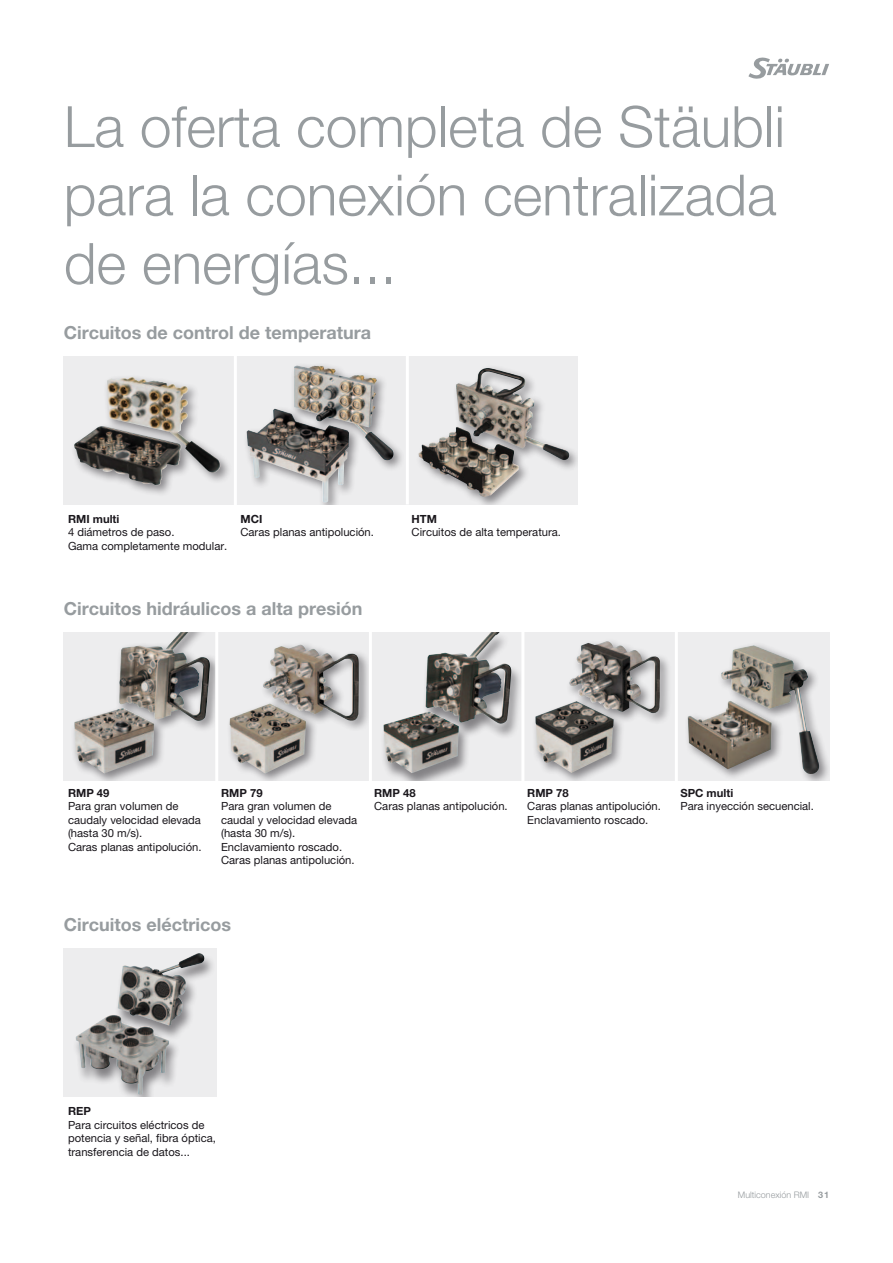
<style>
.page{position:relative;width:893px;height:1263px;background:#fff}
.page>*{position:absolute;margin:0;border:0;box-sizing:border-box;transform-origin:0 0}
.t1{font:300 57px/68.4px "Helvetica Neue LTW1 G";color:#979c9f}
.t2{font:700 18px "Helvetica Neue LTW1 G";color:#979c9f}
.t3{font:11.25px/13.5px "Helvetica Neue LTW1 G";color:#1a171c}
.t4{font:700 11.25px "Helvetica Neue LTW1 G";color:#1a171c}
.t5{font:300 9px "Helvetica Neue LTW1 G";color:#979c9f}
.s1{font-weight:700}
</style>
<div class="page">
<svg style="left:748px;top:58px;width:81px;height:21px"></svg>
<div style="left:64px;top:948px;width:153px;height:149px;background:#ededee"></div>
<div style="left:71px;top:953px;width:145px;height:144px;background:#1a171c;opacity:.5"></div>
<img style="left:162px;top:953px;width:37px;height:17px">
<div style="left:64px;top:356px;width:170px;height:148px;background:#ededee"></div>
<div style="left:70px;top:373px;width:162px;height:124px;background:#1a171c;opacity:.5"></div>
<svg style="left:113px;top:377px;width:19px;height:2px"></svg>
<div style="left:236px;top:356px;width:170px;height:148px;background:#1a171c;opacity:.5"></div>
<img style="left:294px;top:365px;width:31px;height:57px">
<div style="left:407px;top:356px;width:170px;height:148px;background:#ededee"></div>
<div style="left:415px;top:364px;width:162px;height:140px;background:#1a171c;opacity:.5"></div>
<img style="left:456px;top:368px;width:45px;height:71px">
<hr style="left:234px;top:356px;width:3px;height:149px;background:#fff">
<hr style="left:406px;top:355px;width:3px;height:149px;background:#fff">
<div style="left:64px;top:632px;width:153px;height:149px;background:#ededee"></div>
<div style="left:70px;top:632px;width:147px;height:149px;background:#1a171c;opacity:.5"></div>
<img style="left:135px;top:632px;width:45px;height:18px">
<div style="left:676px;top:632px;width:153px;height:149px;background:#ededee"></div>
<div style="left:684px;top:641px;width:145px;height:140px;background:#1a171c;opacity:.5"></div>
<img style="left:688px;top:645px;width:131px;height:130px">
<div style="left:217px;top:632px;width:153px;height:149px;background:#ededee"></div>
<div style="left:225px;top:640px;width:145px;height:141px;background:#1a171c;opacity:.5"></div>
<img style="left:230px;top:645px;width:129px;height:129px">
<div style="left:370px;top:632px;width:153px;height:149px;background:#ededee"></div>
<div style="left:379px;top:632px;width:144px;height:149px;background:#1a171c;opacity:.5"></div>
<img style="left:455px;top:632px;width:35px;height:25px">
<div style="left:523px;top:632px;width:153px;height:149px;background:#ededee"></div>
<div style="left:532px;top:637px;width:140px;height:144px;background:#1a171c;opacity:.5"></div>
<img style="left:535px;top:641px;width:126px;height:132px">
<hr style="left:215px;top:632px;width:3px;height:149px;background:#fff">
<hr style="left:369px;top:632px;width:3px;height:149px;background:#fff">
<hr style="left:521px;top:632px;width:3px;height:149px;background:#fff">
<hr style="left:675px;top:632px;width:3px;height:149px;background:#fff">
<h1 class="t1" style="left:64px;top:92px;width:723px">La oferta completa de Stäubli para la conexión centralizada de energías...</h1>
<h2 class="t2" style="left:64px;top:321px;width:309px">Circuitos de control de temperatura</h2>
<p class="t4" style="left:68px;top:512px;width:53px">RMI multi</p>
<p class="t3" style="left:68px;top:525px;width:161px">4 diámetros de paso.<br>Gama completamente modular.</p>
<p class="t4" style="left:240px;top:512px;width:23px">MCI</p>
<p class="t3" style="left:240px;top:525px;width:135px">Caras planas antipolución.</p>
<h2 class="t2" style="left:64px;top:598px;width:300px">Circuitos hidráulicos a alta presión</h2>
<p class="t4" style="left:412px;top:512px;width:27px">HTM</p>
<p class="t3" style="left:412px;top:525px;width:151px">Circuitos de alta temperatura.</p>
<p class="t4" style="left:68px;top:786px;width:43px">RMP 49</p>
<p class="t3" style="left:68px;top:799px;width:135px">Para gran volumen de caudaly velocidad elevada (hasta 30 m/s).<br>Caras planas antipolución.</p>
<p class="t4" style="left:221px;top:786px;width:43px">RMP 79</p>
<p class="t3" style="left:221px;top:799px;width:138px">Para gran volumen de caudal y velocidad elevada (hasta 30 m/s).<br>Enclavamiento roscado.<br>Caras planas antipolución.</p>
<p class="t4" style="left:374px;top:786px;width:43px">RMP 48</p>
<p class="t3" style="left:374px;top:799px;width:135px">Caras planas antipolución.</p>
<h2 class="t2" style="left:64px;top:914px;width:169px">Circuitos eléctricos</h2>
<p class="t4" style="left:527px;top:786px;width:43px">RMP 78</p>
<p class="t3" style="left:527px;top:799px;width:135px">Caras planas antipolución.<br>Enclavamiento roscado.</p>
<p class="t4" style="left:680px;top:786px;width:54px">SPC multi</p>
<p class="t3" style="left:680px;top:799px;width:135px">Para inyección secuencial.</p>
<p class="t4" style="left:68px;top:1104px;width:24px">REP</p>
<p class="t3" style="left:68px;top:1118px;width:149px">Para circuitos eléctricos de potencia y señal, fibra óptica, transferencia de datos...</p>
<p class="t5" style="left:738px;top:1189px;width:93px">Multiconexión RMI <span class="s1">31</span></p>
</div>
